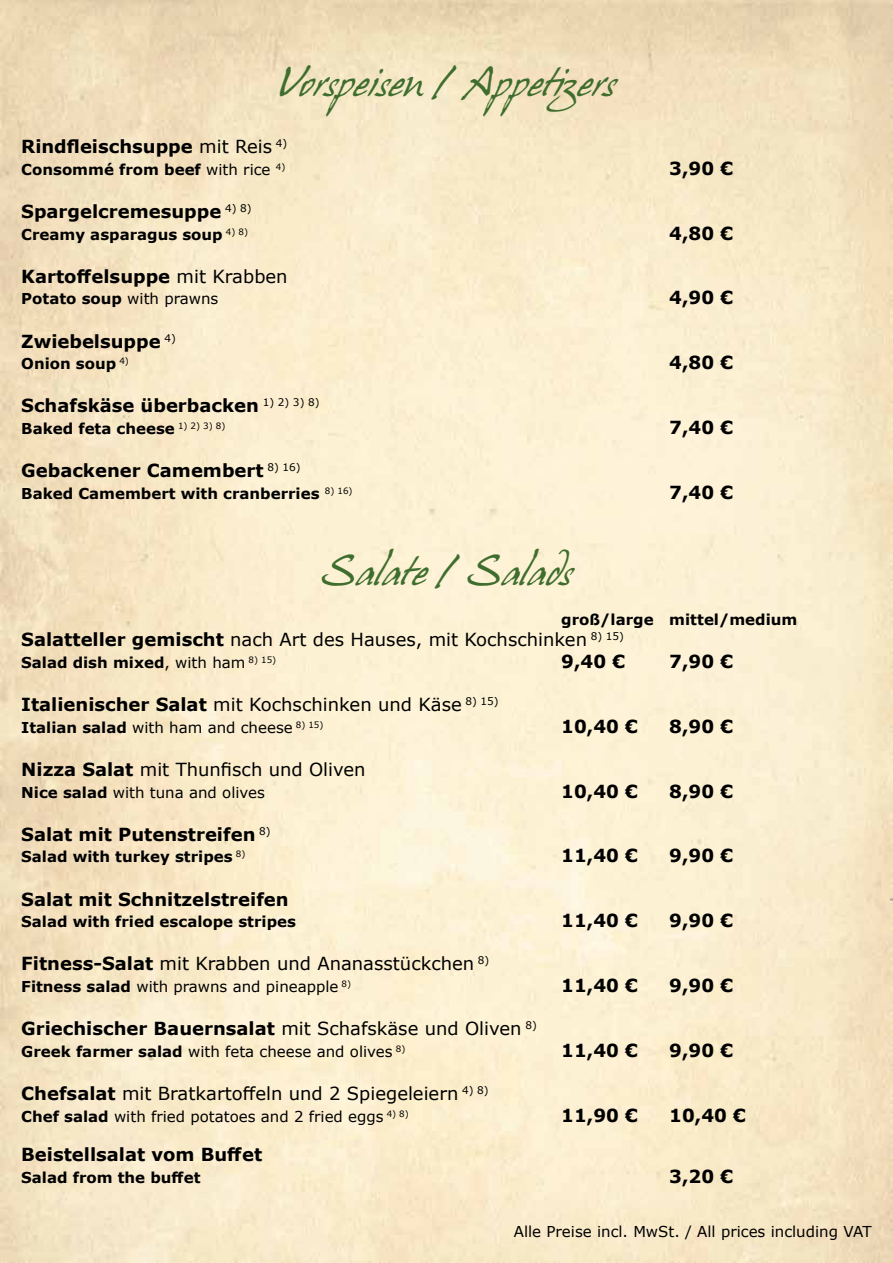
<style>
.page{position:relative;width:893px;height:1263px;background:#fff}
.page>*{position:absolute;margin:0;border:0;box-sizing:border-box;transform-origin:0 0}
.t1{font:36px "Hans Hand";color:#3e6d2d}
.t2{font:700 18px "Verdana";color:#000}
.t3{font:18px "Verdana";color:#000}
.t4{font:700 15px "Verdana";color:#000}
.t5{font:15px "Verdana";color:#000}
.s1{font-weight:400}
.s2{font-weight:700}
</style>
<div class="page">
<h1 class="t1" style="left:278px;top:62px;width:338px">Vorspeisen / Appetizers</h1>
<p class="t2" style="left:21px;top:134px;width:268px">Rindfleischsuppe <span class="s1">mit Reis</span> <sup>4)</sup></p>
<p class="t4" style="left:21px;top:159px;width:266px">Consommé from beef <span class="s1">with rice</span> <sup>4)</sup></p>
<p class="t2" style="left:669px;top:155px;width:65px">3,90 €</p>
<p class="t2" style="left:21px;top:199px;width:232px">Spargelcremesuppe <sup>4)</sup> <sup>8)</sup></p>
<p class="t4" style="left:21px;top:223px;width:228px">Creamy asparagus soup <sup>4)</sup> <sup>8)</sup></p>
<p class="t2" style="left:669px;top:220px;width:65px">4,80 €</p>
<p class="t2" style="left:21px;top:263px;width:268px">Kartoffelsuppe <span class="s1">mit Krabben</span></p>
<p class="t4" style="left:21px;top:288px;width:199px">Potato soup <span class="s1">with prawns</span></p>
<p class="t2" style="left:669px;top:285px;width:65px">4,90 €</p>
<p class="t2" style="left:21px;top:328px;width:156px">Zwiebelsuppe <sup>4)</sup></p>
<p class="t4" style="left:21px;top:353px;width:109px">Onion soup <sup>4)</sup></p>
<p class="t2" style="left:669px;top:350px;width:65px">4,80 €</p>
<p class="t2" style="left:21px;top:393px;width:300px">Schafskäse überbacken <sup>1)</sup> <sup>2)</sup> <sup>3)</sup> <sup>8)</sup></p>
<p class="t4" style="left:21px;top:418px;width:206px">Baked feta cheese <sup>1)</sup> <sup>2)</sup> <sup>3)</sup> <sup>8)</sup></p>
<p class="t2" style="left:669px;top:415px;width:65px">7,40 €</p>
<p class="t2" style="left:21px;top:458px;width:281px">Gebackener Camembert <sup>8)</sup> <sup>16)</sup></p>
<p class="t4" style="left:21px;top:483px;width:333px">Baked Camembert with cranberries <sup>8)</sup> <sup>16)</sup></p>
<p class="t2" style="left:669px;top:479px;width:65px">7,40 €</p>
<h1 class="t1" style="left:322px;top:552px;width:251px">Salate / Salads</h1>
<p class="t4" style="left:561px;top:609px;width:238px">groß/large mittel/medium</p>
<p class="t3" style="left:21px;top:627px;width:604px"><span class="s2">Salatteller gemischt</span> nach Art des Hauses, mit Kochschinken <sup>8)</sup> <sup>15)</sup></p>
<p class="t4" style="left:21px;top:652px;width:256px">Salad dish mixed<span class="s1">, with ham</span> <sup>8)</sup> <sup>15)</sup></p>
<p class="t2" style="left:561px;top:649px;width:65px">9,40 €</p>
<p class="t2" style="left:669px;top:649px;width:65px">7,90 €</p>
<p class="t3" style="left:21px;top:692px;width:479px"><span class="s2">Italienischer Salat</span> mit Kochschinken und Käse <sup>8)</sup> <sup>15)</sup></p>
<p class="t5" style="left:21px;top:717px;width:304px"><span class="s2">Italian salad</span> with ham and cheese <sup>8)</sup> <sup>15)</sup></p>
<p class="t2" style="left:561px;top:713px;width:78px">10,40 €</p>
<p class="t2" style="left:669px;top:713px;width:65px">8,90 €</p>
<p class="t3" style="left:21px;top:757px;width:346px"><span class="s2">Nizza Salat</span> mit Thunfisch und Oliven</p>
<p class="t5" style="left:21px;top:782px;width:245px"><span class="s2">Nice salad</span> with tuna and olives</p>
<p class="t2" style="left:561px;top:778px;width:78px">10,40 €</p>
<p class="t2" style="left:669px;top:778px;width:65px">8,90 €</p>
<p class="t2" style="left:21px;top:821px;width:251px">Salat mit Putenstreifen <sup>8)</sup></p>
<p class="t4" style="left:21px;top:846px;width:226px">Salad with turkey stripes <sup>8)</sup></p>
<p class="t2" style="left:561px;top:843px;width:78px">11,40 €</p>
<p class="t2" style="left:669px;top:843px;width:65px">9,90 €</p>
<p class="t2" style="left:21px;top:886px;width:269px">Salat mit Schnitzelstreifen</p>
<p class="t4" style="left:21px;top:911px;width:276px">Salad with fried escalope stripes</p>
<p class="t2" style="left:561px;top:908px;width:78px">11,40 €</p>
<p class="t2" style="left:669px;top:908px;width:65px">9,90 €</p>
<p class="t3" style="left:21px;top:951px;width:470px"><span class="s2">Fitness-Salat</span> mit Krabben und Ananasstückchen <sup>8)</sup></p>
<p class="t5" style="left:21px;top:976px;width:331px"><span class="s2">Fitness salad</span> with prawns and pineapple <sup>8)</sup></p>
<p class="t2" style="left:561px;top:973px;width:78px">11,40 €</p>
<p class="t2" style="left:669px;top:973px;width:65px">9,90 €</p>
<p class="t2" style="left:21px;top:1016px;width:517px">Griechischer Bauernsalat <span class="s1">mit Schafskäse und Oliven</span> <sup>8)</sup></p>
<p class="t5" style="left:21px;top:1041px;width:386px"><span class="s2">Greek farmer salad</span> with feta cheese and olives <sup>8)</sup></p>
<p class="t2" style="left:561px;top:1037px;width:78px">11,40 €</p>
<p class="t2" style="left:669px;top:1037px;width:65px">9,90 €</p>
<p class="t3" style="left:21px;top:1081px;width:469px"><span class="s2">Chefsalat</span> mit Bratkartoffeln und 2 Spiegeleiern <sup>4)</sup> <sup>8)</sup></p>
<p class="t5" style="left:21px;top:1106px;width:389px"><span class="s2">Chef salad</span> with fried potatoes and 2 fried eggs <sup>4)</sup> <sup>8)</sup></p>
<p class="t2" style="left:561px;top:1102px;width:78px">11,90 €</p>
<p class="t2" style="left:669px;top:1102px;width:78px">10,40 €</p>
<p class="t2" style="left:21px;top:1142px;width:243px">Beistellsalat vom Buffet</p>
<p class="t4" style="left:21px;top:1167px;width:181px">Salad from the buffet</p>
<p class="t2" style="left:669px;top:1163px;width:65px">3,20 €</p>
<p class="t5" style="left:514px;top:1221px;width:359px">Alle Preise incl. MwSt. / All prices including VAT</p>
</div>
